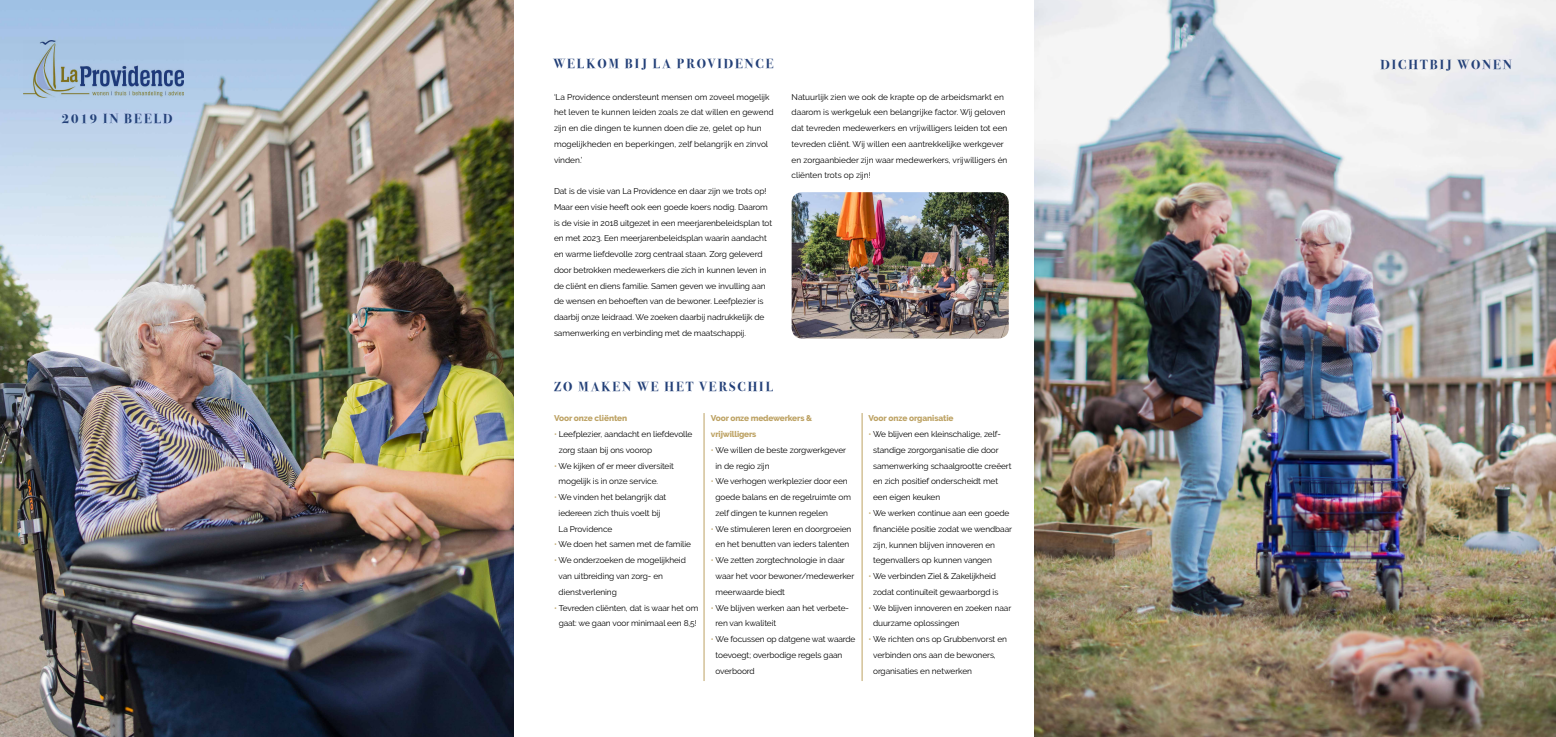
<style>
.page{position:relative;width:1556px;height:737px;background:#fff}
.page>*{position:absolute;margin:0;border:0;box-sizing:border-box;transform-origin:0 0}
.t1{font:700 13.12px "Bodoni Svty Two ITCTT";letter-spacing:.15em;color:#234078}
.t2{font:8.31px/15.8px "Raleway";letter-spacing:-.01em;color:#000}
.t3{font:800 8.31px/15.8px "Raleway";letter-spacing:-.02em;color:#bda263}
.s1{color:#bda263}
</style>
<div class="page">
<img style="left:0;top:0;width:513px;height:737px">
<img style="left:24px;top:40px;width:160px;height:57px">
<hr style="left:704px;top:413px;width:1px;height:268px;background:#bda263">
<hr style="left:861px;top:413px;width:1px;height:268px;background:#bda263">
<img style="left:791px;top:192px;width:217px;height:146px">
<img style="left:1034px;top:0;width:521px;height:737px">
<h1 class="t1" style="left:62px;top:113px;width:112px">2019 IN BEELD</h1>
<h1 class="t1" style="left:553px;top:58px;width:222px">WELKOM BIJ LA PROVIDENCE</h1>
<p class="t2" style="left:554px;top:89px;width:221px">‘La Providence ondersteunt mensen om zoveel mogelijk het leven te kunnen leiden zoals ze dat willen en gewend zijn en die dingen te kunnen doen die ze, gelet op hun mogelijkheden en beperkingen, zelf belangrijk en zinvol vinden.’</p>
<p class="t2" style="left:554px;top:184px;width:220px">Dat is de visie van La Providence en daar zijn we trots op!<br>Maar een visie heeft ook een goede koers nodig. Daarom is de visie in 2018 uitgezet in een meerjarenbeleidsplan tot en met 2023. Een meerjarenbeleidsplan waarin aandacht en warme liefdevolle zorg centraal staan. Zorg geleverd door betrokken medewerkers die zich in kunnen leven in de cliënt en diens familie. Samen geven we invulling aan de wensen en behoeften van de bewoner. Leefplezier is daarbij onze leidraad. We zoeken daarbij nadrukkelijk de samenwerking en verbinding met de maatschappij.</p>
<h1 class="t1" style="left:554px;top:381px;width:220px">ZO MAKEN WE HET VERSCHIL</h1>
<p class="t2" style="left:791px;top:89px;width:217px">Natuurlijk zien we ook de krapte op de arbeidsmarkt en daarom is werkgeluk een belangrijke factor. Wij geloven dat tevreden medewerkers en vrijwilligers leiden tot een tevreden cliënt. Wij willen een aantrekkelijke werkgever en zorgaanbieder zijn waar medewerkers, vrijwilligers én cliënten trots op zijn!</p>
<p class="t3" style="left:554px;top:411px;width:75px">Voor onze cliënten</p>
<p class="t2" style="left:559px;top:427px;width:135px;text-indent:-5px"><span class="s1">•</span> Leefplezier, aandacht en liefdevolle zorg staan bij ons voorop</p>
<p class="t2" style="left:558px;top:458px;width:117px;text-indent:-5px"><span class="s1">•</span> We kijken of er meer diversiteit mogelijk is in onze service.</p>
<p class="t2" style="left:558px;top:490px;width:109px;text-indent:-5px"><span class="s1">•</span> We vinden het belangrijk dat iedereen zich thuis voelt bij<br>La Providence</p>
<p class="t2" style="left:554px;top:537px;width:138px"><span class="s1">•</span> We doen het samen met de familie</p>
<p class="t2" style="left:558px;top:553px;width:129px;text-indent:-5px"><span class="s1">•</span> We onderzoeken de mogelijkheid van uitbreiding van zorg- en dienstverlening</p>
<p class="t2" style="left:554px;top:600px;width:146px;text-align:center"><span class="s1">•</span> Tevreden cliënten, dat is waar het om gaat: we gaan voor minimaal een 8,5!</p>
<p class="t3" style="left:711px;top:411px;width:103px">Voor onze medewerkers &amp; vrijwilligers</p>
<p class="t2" style="left:715px;top:443px;width:132px;text-indent:-5px"><span class="s1">•</span> We willen de beste zorgwerkgever in de regio zijn</p>
<p class="t2" style="left:715px;top:474px;width:137px;text-indent:-5px"><span class="s1">•</span> We verhogen werkplezier door een goede balans en de regelruimte om zelf dingen te kunnen regelen</p>
<p class="t2" style="left:711px;top:521px;width:142px;text-align:center"><span class="s1">•</span> We stimuleren leren en doorgroeien en het benutten van ieders talenten</p>
<p class="t2" style="left:715px;top:553px;width:140px;text-indent:-5px"><span class="s1">•</span> We zetten zorgtechnologie in daar waar het voor bewoner/medewerker meerwaarde biedt</p>
<p class="t2" style="left:715px;top:600px;width:135px;text-indent:-5px"><span class="s1">•</span> We blijven werken aan het verbete&shy;ren van kwaliteit</p>
<p class="t2" style="left:715px;top:632px;width:141px;text-indent:-5px"><span class="s1">•</span> We focussen op datgene wat waarde toevoegt; overbodige regels gaan overboord</p>
<p class="t3" style="left:868px;top:411px;width:87px">Voor onze organisatie</p>
<p class="t2" style="left:873px;top:427px;width:140px;text-indent:-5px"><span class="s1">•</span> We blijven een kleinschalige, zelf&shy;standige zorgorganisatie die door samenwerking schaalgrootte creëert en zich positief onderscheidt met een eigen keuken</p>
<p class="t2" style="left:873px;top:506px;width:140px;text-indent:-5px"><span class="s1">•</span> We werken continue aan een goede financiële positie zodat we wendbaar zijn, kunnen blijven innoveren en tegenvallers op kunnen vangen</p>
<p class="t2" style="left:868px;top:569px;width:131px;text-align:center"><span class="s1">•</span> We verbinden Ziel &amp; Zakelijkheid zodat continuïteit gewaarborgd is</p>
<p class="t2" style="left:873px;top:600px;width:140px;text-indent:-5px"><span class="s1">•</span> We blijven innoveren en zoeken naar duurzame oplossingen</p>
<p class="t2" style="left:873px;top:632px;width:135px;text-indent:-5px"><span class="s1">•</span> We richten ons op Grubbenvorst en verbinden ons aan de bewoners, organisaties en netwerken</p>
<h1 class="t1" style="left:1380px;top:59px;width:133px">DICHTBIJ WONEN</h1>
</div>
